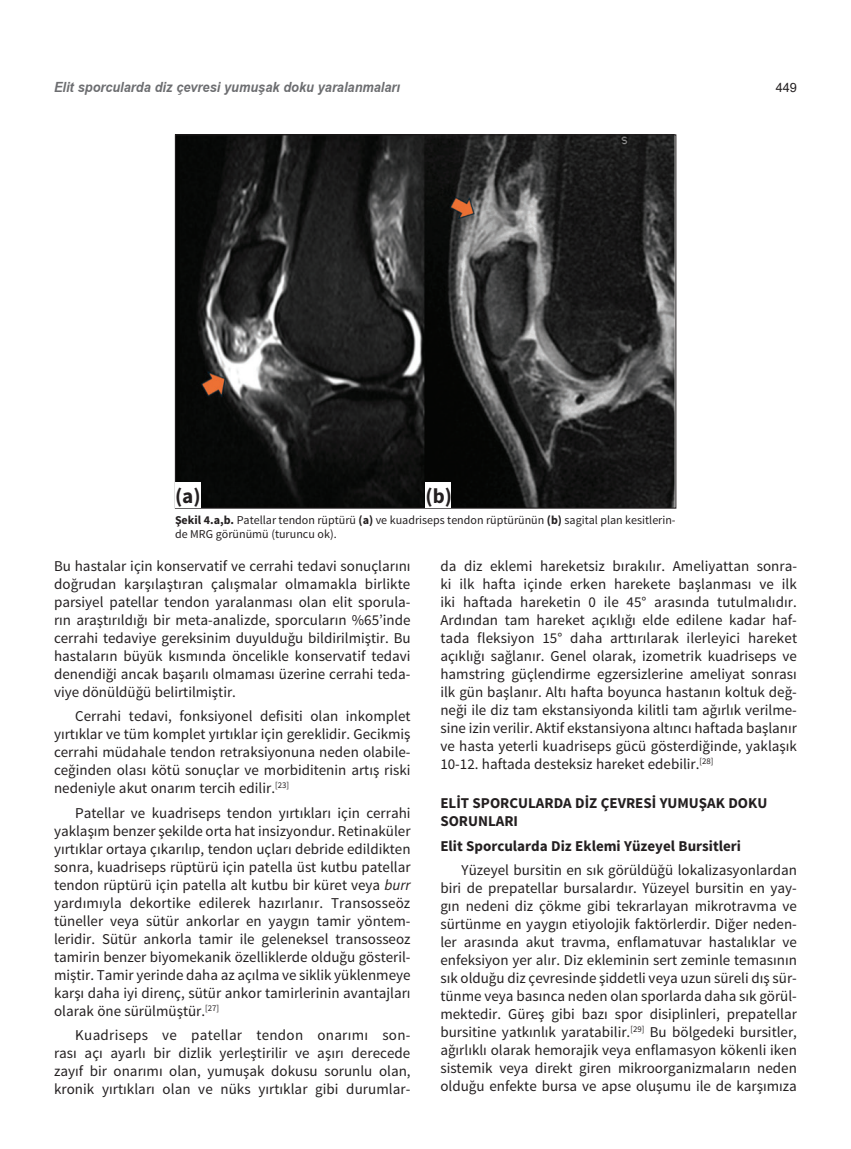
<style>
.page{position:relative;width:851px;height:1149px;background:#fff}
.page>*{position:absolute;margin:0;border:0;box-sizing:border-box;transform-origin:0 0}
.t1{font:700 21px "Source Sans Pro";color:#231f20}
.t2{font:15px/18px "Source Sans Pro";color:#231f20;text-align:justify}
.t3{font:700 15px/18px "Source Sans Pro";color:#231f20}
.t4{font:italic 700 14.1px "TR Arial";color:#6c6d70;scale:.91 1}
.t5{font:12.75px "Arial";color:#231f20}
.t6{font:12px/14.4px "Source Sans Pro";color:#231f20}
.s1{font-weight:700}
.s2{font-style:italic}
</style>
<div class="page">
<img style="left:177px;top:137px;width:497px;height:369px">
<div style="left:175px;top:482px;width:26px;height:26px;background:#fff"></div>
<div style="left:425px;top:482px;width:26px;height:26px;background:#fff"></div>
<p class="t4" style="left:54px;top:77px;width:382px">Elit sporcularda diz çevresi yumuşak doku yaralanmaları</p>
<p class="t5" style="left:775px;top:79px;width:23px">449</p>
<h1 class="t1" style="left:175px;top:482px;width:27px">(a)</h1>
<h1 class="t1" style="left:425px;top:482px;width:28px">(b)</h1>
<p class="t6" style="left:175px;top:513px;width:502px"><span class="s1">Şekil 4.a,b.</span> Patellar tendon rüptürü <span class="s1">(a)</span> ve kuadriseps tendon rüptürünün <span class="s1">(b)</span> sagital plan kesitlerin&shy;de MRG görünümü (turuncu ok).</p>
<p class="t2" style="left:54px;top:557px;width:358px">Bu hastalar için konservatif ve cerrahi tedavi sonuçlarını doğrudan karşılaştıran çalışmalar olmamakla birlikte parsiyel patellar tendon yaralanması olan elit sporula&shy;rın araştırıldığı bir meta-analizde, sporcuların %65’inde cerrahi tedaviye gereksinim duyulduğu bildirilmiştir. Bu hastaların büyük kısmında öncelikle konservatif tedavi denendiği ancak başarılı olmaması üzerine cerrahi teda&shy;viye dönüldüğü belirtilmiştir.</p>
<p class="t2" style="left:54px;top:707px;width:358px;text-indent:21px">Cerrahi tedavi, fonksiyonel defisiti olan inkomplet yırtıklar ve tüm komplet yırtıklar için gereklidir. Gecikmiş cerrahi müdahale tendon retraksiyonuna neden olabile&shy;ceğinden olası kötü sonuçlar ve morbiditenin artış riski nedeniyle akut onarım tercih edilir.<sup>[23]</sup></p>
<p class="t2" style="left:54px;top:803px;width:358px;text-indent:21px">Patellar ve kuadriseps tendon yırtıkları için cerrahi yaklaşım benzer şekilde orta hat insizyondur. Retinaküler yırtıklar ortaya çıkarılıp, tendon uçları debride edildikten sonra, kuadriseps rüptürü için patella üst kutbu patellar tendon rüptürü için patella alt kutbu bir küret veya <span class="s2">burr </span>yardımıyla dekortike edilerek hazırlanır. Transosseöz tüneller veya sütür ankorlar en yaygın tamir yöntem&shy;leridir. Sütür ankorla tamir ile geleneksel transosseoz tamirin benzer biyomekanik özelliklerde olduğu gösteril&shy;miştir. Tamir yerinde daha az açılma ve siklik yüklenmeye karşı daha iyi direnç, sütür ankor tamirlerinin avantajları olarak öne sürülmüştür.<sup>[27]</sup></p>
<p class="t2" style="left:54px;top:1026px;width:358px;text-indent:21px">Kuadriseps ve patellar tendon onarımı son&shy;rası açı ayarlı bir dizlik yerleştirilir ve aşırı derecede zayıf bir onarımı olan, yumuşak dokusu sorunlu olan, kronik yırtıkları olan ve nüks yırtıklar gibi durumlar-</p>
<p class="t2" style="left:440px;top:557px;width:358px">da diz eklemi hareketsiz bırakılır. Ameliyattan sonra&shy;ki ilk hafta içinde erken harekete başlanması ve ilk iki haftada hareketin 0 ile 45° arasında tutulmalıdır.<br>Ardından tam hareket açıklığı elde edilene kadar haf&shy;tada fleksiyon 15° daha arttırılarak ilerleyici hareket açıklığı sağlanır. Genel olarak, izometrik kuadriseps ve hamstring güçlendirme egzersizlerine ameliyat sonrası ilk gün başlanır. Altı hafta boyunca hastanın koltuk değ&shy;neği ile diz tam ekstansiyonda kilitli tam ağırlık verilme&shy;sine izin verilir. Aktif ekstansiyona altıncı haftada başlanır ve hasta yeterli kuadriseps gücü gösterdiğinde, yaklaşık 10-12. haftada desteksiz hareket edebilir.<sup>[28]</sup></p>
<p class="t3" style="left:440px;top:794px;width:328px">ELİT SPORCULARDA DİZ ÇEVRESİ YUMUŞAK DOKU<br>SORUNLARI</p>
<p class="t3" style="left:440px;top:837px;width:302px">Elit Sporcularda Diz Eklemi Yüzeyel Bursitleri</p>
<p class="t2" style="left:440px;top:861px;width:358px;text-indent:21px">Yüzeyel bursitin en sık görüldüğü lokalizasyonlardan biri de prepatellar bursalardır. Yüzeyel bursitin en yay&shy;gın nedeni diz çökme gibi tekrarlayan mikrotravma ve sürtünme en yaygın etiyolojik faktörlerdir. Diğer neden&shy;ler arasında akut travma, enflamatuvar hastalıklar ve enfeksiyon yer alır. Diz ekleminin sert zeminle temasının sık olduğu diz çevresinde şiddetli veya uzun süreli dış sür&shy;tünme veya basınca neden olan sporlarda daha sık görül&shy;mektedir. Güreş gibi bazı spor disiplinleri, prepatellar bursitine yatkınlık yaratabilir.<sup>[29]</sup> Bu bölgedeki bursitler, ağırlıklı olarak hemorajik veya enflamasyon kökenli iken sistemik veya direkt giren mikroorganizmaların neden olduğu enfekte bursa ve apse oluşumu ile de karşımıza</p>
</div>
